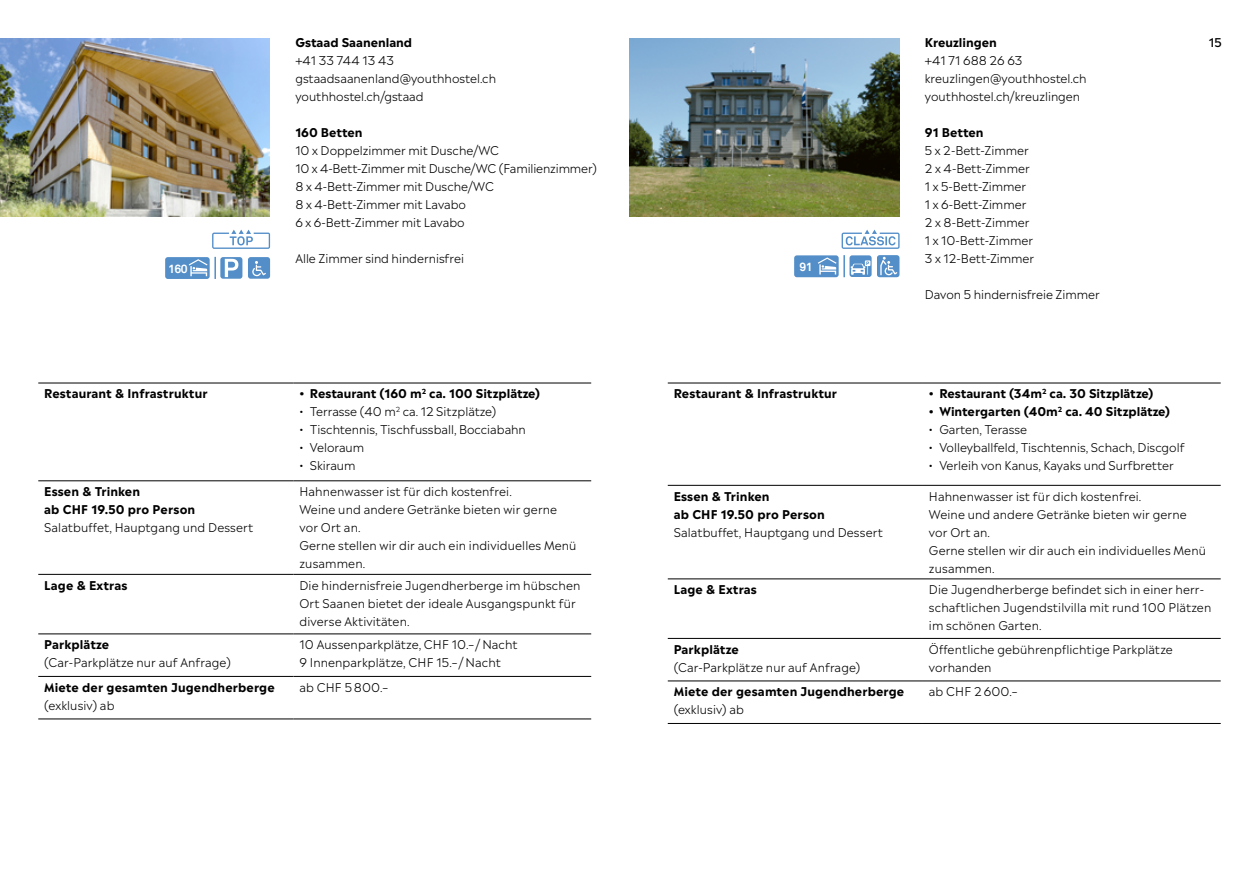
<style>
.page{position:relative;width:1259px;height:893px;background:#fff}
.page>*{position:absolute;margin:0;border:0;box-sizing:border-box;transform-origin:0 0}
.Legende_Light_6_5_P{font:300 12px/18px "Madera";letter-spacing:.01em;color:#000}
.Lauftext_8pt{font:300 12px "Madera";color:#000}
.Legende_Light_6_5_P-2{font:700 12px/18px "Madera";letter-spacing:.01em;color:#000}
.Lauftext_8pt-2{font:700 12px "Madera";color:#000}
.t1{font:700 12px "Akkurat";color:#fff}
.t2{font:500 12px "Madera";color:#000}
.s1{font-weight:300}
</style>
<div class="page">
<img style="left:0;top:38px;width:270px;height:178px">
<img style="left:629px;top:38px;width:270px;height:178px">
<hr style="left:38px;top:383px;width:255px;height:1px;background:#000">
<hr style="left:293px;top:383px;width:298px;height:1px;background:#000">
<hr style="left:38px;top:480px;width:255px;height:1px;background:#000">
<hr style="left:293px;top:480px;width:298px;height:1px;background:#000">
<hr style="left:38px;top:574px;width:255px;height:1px;background:#000">
<hr style="left:293px;top:574px;width:298px;height:1px;background:#000">
<hr style="left:38px;top:634px;width:255px;height:1px;background:#000">
<hr style="left:293px;top:634px;width:298px;height:1px;background:#000">
<hr style="left:38px;top:719px;width:255px;height:1px;background:#000">
<hr style="left:293px;top:719px;width:298px;height:1px;background:#000">
<hr style="left:38px;top:676px;width:255px;height:1px;background:#000">
<hr style="left:293px;top:676px;width:298px;height:1px;background:#000">
<hr style="left:668px;top:383px;width:255px;height:1px;background:#000">
<hr style="left:923px;top:383px;width:297px;height:1px;background:#000">
<hr style="left:668px;top:485px;width:255px;height:1px;background:#000">
<hr style="left:923px;top:485px;width:297px;height:1px;background:#000">
<hr style="left:668px;top:579px;width:255px;height:1px;background:#000">
<hr style="left:923px;top:579px;width:297px;height:1px;background:#000">
<hr style="left:668px;top:723px;width:255px;height:1px;background:#000">
<hr style="left:923px;top:723px;width:297px;height:1px;background:#000">
<hr style="left:668px;top:638px;width:255px;height:1px;background:#000">
<hr style="left:923px;top:638px;width:297px;height:1px;background:#000">
<hr style="left:668px;top:681px;width:255px;height:1px;background:#000">
<hr style="left:923px;top:681px;width:297px;height:1px;background:#000">
<div style="left:165px;top:257px;width:45px;height:22px;background:#538ec8;border-radius:3px"></div>
<svg style="left:189px;top:259px;width:18px;height:17px"></svg>
<svg style="left:220px;top:257px;width:22px;height:22px"></svg>
<svg style="left:225px;top:259px;width:13px;height:18px"></svg>
<div style="left:248px;top:257px;width:22px;height:22px;background:#538ec8;border-radius:3px"></div>
<svg style="left:252px;top:261px;width:14px;height:16px"></svg>
<hr style="left:214px;top:257px;width:2px;height:22px;background:#538ec8">
<svg style="left:841px;top:230px;width:58px;height:19px"></svg>
<div style="left:794px;top:255px;width:44px;height:22px;background:#538ec8;border-radius:3px"></div>
<svg style="left:818px;top:257px;width:18px;height:17px"></svg>
<div style="left:849px;top:255px;width:22px;height:22px;background:#538ec8;border-radius:3px"></div>
<svg style="left:850px;top:260px;width:20px;height:15px"></svg>
<div style="left:877px;top:255px;width:22px;height:22px;background:#538ec8;border-radius:3px"></div>
<svg style="left:880px;top:257px;width:18px;height:19px"></svg>
<hr style="left:843px;top:255px;width:2px;height:22px;background:#538ec8">
<svg style="left:212px;top:230px;width:58px;height:19px"></svg>
<p class="Lauftext_8pt-2" style="left:295px;top:33px;width:118px">Gstaad Saanenland</p>
<p class="t2" style="left:1208px;top:33px;width:14px">15</p>
<p class="Lauftext_8pt" style="left:295px;top:52px;width:100px">+41 33 744 13 43</p>
<p class="Lauftext_8pt" style="left:295px;top:70px;width:202px">gstaadsaanenland@youthhostel.ch</p>
<p class="Lauftext_8pt" style="left:295px;top:88px;width:130px">youthhostel.ch/gstaad</p>
<p class="Lauftext_8pt-2" style="left:295px;top:123px;width:69px">160 Betten</p>
<p class="Lauftext_8pt" style="left:295px;top:142px;width:205px">10 x Doppelzimmer mit Dusche/WC</p>
<p class="Lauftext_8pt" style="left:295px;top:160px;width:303px">10 x 4-Bett-Zimmer mit Dusche/WC (Familienzimmer)</p>
<p class="Lauftext_8pt" style="left:295px;top:178px;width:200px">8 x 4-Bett-Zimmer mit Dusche/WC</p>
<p class="Lauftext_8pt" style="left:295px;top:196px;width:172px">8 x 4-Bett-Zimmer mit Lavabo</p>
<p class="Lauftext_8pt" style="left:295px;top:214px;width:171px">6 x 6-Bett-Zimmer mit Lavabo</p>
<p class="Lauftext_8pt" style="left:295px;top:250px;width:170px">Alle Zimmer sind hindernisfrei</p>
<p class="Lauftext_8pt-2" style="left:925px;top:33px;width:73px">Kreuzlingen</p>
<p class="Lauftext_8pt" style="left:925px;top:52px;width:99px">+41 71 688 26 63</p>
<p class="Lauftext_8pt" style="left:925px;top:70px;width:163px">kreuzlingen@youthhostel.ch</p>
<p class="Lauftext_8pt" style="left:925px;top:88px;width:157px">youthhostel.ch/kreuzlingen</p>
<p class="Lauftext_8pt-2" style="left:925px;top:123px;width:60px">91 Betten</p>
<p class="Lauftext_8pt" style="left:925px;top:142px;width:105px">5 x 2-Bett-Zimmer</p>
<p class="Lauftext_8pt" style="left:925px;top:160px;width:106px">2 x 4-Bett-Zimmer</p>
<p class="Lauftext_8pt" style="left:925px;top:178px;width:103px">1 x 5-Bett-Zimmer</p>
<p class="Lauftext_8pt" style="left:925px;top:196px;width:103px">1 x 6-Bett-Zimmer</p>
<p class="Lauftext_8pt" style="left:925px;top:214px;width:106px">2 x 8-Bett-Zimmer</p>
<p class="Lauftext_8pt" style="left:925px;top:232px;width:110px">1 x 10-Bett-Zimmer</p>
<p class="Lauftext_8pt" style="left:925px;top:250px;width:111px">3 x 12-Bett-Zimmer</p>
<p class="Lauftext_8pt" style="left:925px;top:286px;width:176px">Davon 5 hindernisfreie Zimmer</p>
<p class="t1" style="left:168px;top:261px;width:21px">160</p>
<p class="t1" style="left:799px;top:259px;width:15px">91</p>
<p class="Legende_Light_6_5_P-2" style="left:44px;top:384px;width:165px">Restaurant &amp; Infrastruktur</p>
<p class="Legende_Light_6_5_P-2" style="left:299px;top:384px;width:242px">• Restaurant (160 m<sup>2</sup> ca. 100 Sitzplätze)</p>
<p class="Legende_Light_6_5_P" style="left:299px;top:402px;width:198px">• Terrasse (40 m<sup>2</sup> ca. 12 Sitzplätze)</p>
<p class="Legende_Light_6_5_P" style="left:299px;top:420px;width:228px">• Tischtennis, Tischfussball, Bocciabahn</p>
<p class="Legende_Light_6_5_P" style="left:299px;top:438px;width:66px">• Veloraum</p>
<p class="Legende_Light_6_5_P" style="left:299px;top:456px;width:58px">• Skiraum</p>
<p class="Legende_Light_6_5_P-2" style="left:44px;top:482px;width:97px">Essen &amp; Trinken</p>
<p class="Legende_Light_6_5_P-2" style="left:44px;top:500px;width:152px">ab CHF 19.50 pro Person</p>
<p class="Legende_Light_6_5_P" style="left:44px;top:518px;width:211px">Salatbuffet, Hauptgang und Dessert</p>
<p class="Legende_Light_6_5_P" style="left:299px;top:482px;width:214px">Hahnenwasser ist für dich kostenfrei.</p>
<p class="Legende_Light_6_5_P" style="left:299px;top:500px;width:259px">Weine und andere Getränke bieten wir gerne vor Ort an.</p>
<p class="Legende_Light_6_5_P" style="left:299px;top:536px;width:278px">Gerne stellen wir dir auch ein individuelles Menü zusammen.</p>
<p class="Legende_Light_6_5_P-2" style="left:44px;top:575px;width:85px">Lage &amp; Extras</p>
<p class="Legende_Light_6_5_P" style="left:299px;top:576px;width:282px">Die hindernisfreie Jugendherberge im hübschen<br>Ort Saanen bietet der ideale Ausgangspunkt für diverse Aktivitäten.</p>
<p class="Legende_Light_6_5_P-2" style="left:44px;top:635px;width:66px">Parkplätze</p>
<p class="Legende_Light_6_5_P" style="left:44px;top:653px;width:188px">(Car-Parkplätze nur auf Anfrage)</p>
<p class="Legende_Light_6_5_P" style="left:299px;top:635px;width:220px">10 Aussenparkplätze, CHF 10.– / Nacht<br>9 Innenparkplätze, CHF 15.– / Nacht</p>
<p class="Legende_Light_6_5_P-2" style="left:44px;top:677px;width:232px">Miete der gesamten Jugendherberge <span class="s1">(exklusiv) ab</span></p>
<p class="Legende_Light_6_5_P" style="left:299px;top:678px;width:90px">ab CHF 5 800.–</p>
<p class="Legende_Light_6_5_P-2" style="left:674px;top:384px;width:165px">Restaurant &amp; Infrastruktur</p>
<p class="Legende_Light_6_5_P-2" style="left:929px;top:384px;width:226px">• Restaurant (34m<sup>2</sup> ca. 30 Sitzplätze)</p>
<p class="Legende_Light_6_5_P-2" style="left:929px;top:402px;width:243px">• Wintergarten (40m<sup>2</sup> ca. 40 Sitzplätze)</p>
<p class="Legende_Light_6_5_P" style="left:929px;top:420px;width:100px">• Garten, Terasse</p>
<p class="Legende_Light_6_5_P" style="left:929px;top:438px;width:257px">• Volleyballfeld, Tischtennis, Schach, Discgolf</p>
<p class="Legende_Light_6_5_P" style="left:929px;top:456px;width:246px">• Verleih von Kanus, Kayaks und Surfbretter</p>
<p class="Legende_Light_6_5_P-2" style="left:674px;top:486px;width:97px">Essen &amp; Trinken</p>
<p class="Legende_Light_6_5_P-2" style="left:674px;top:504px;width:152px">ab CHF 19.50 pro Person</p>
<p class="Legende_Light_6_5_P" style="left:674px;top:523px;width:211px">Salatbuffet, Hauptgang und Dessert</p>
<p class="Legende_Light_6_5_P" style="left:929px;top:487px;width:214px">Hahnenwasser ist für dich kostenfrei.</p>
<p class="Legende_Light_6_5_P" style="left:929px;top:505px;width:259px">Weine und andere Getränke bieten wir gerne vor Ort an.</p>
<p class="Legende_Light_6_5_P" style="left:929px;top:541px;width:278px">Gerne stellen wir dir auch ein individuelles Menü zusammen.</p>
<p class="Legende_Light_6_5_P-2" style="left:674px;top:580px;width:85px">Lage &amp; Extras</p>
<p class="Legende_Light_6_5_P" style="left:929px;top:580px;width:284px">Die Jugendherberge befindet sich in einer herr&shy;schaftlichen Jugendstilvilla mit rund 100 Plätzen im schönen Garten.</p>
<p class="Legende_Light_6_5_P-2" style="left:674px;top:639px;width:66px">Parkplätze</p>
<p class="Legende_Light_6_5_P" style="left:674px;top:658px;width:188px">(Car-Parkplätze nur auf Anfrage)</p>
<p class="Legende_Light_6_5_P" style="left:929px;top:640px;width:245px">Öffentliche gebührenpflichtige Parkplätze vorhanden</p>
<p class="Legende_Light_6_5_P-2" style="left:674px;top:682px;width:232px">Miete der gesamten Jugendherberge <span class="s1">(exklusiv) ab</span></p>
<p class="Legende_Light_6_5_P" style="left:929px;top:682px;width:90px">ab CHF 2 600.–</p>
</div>
